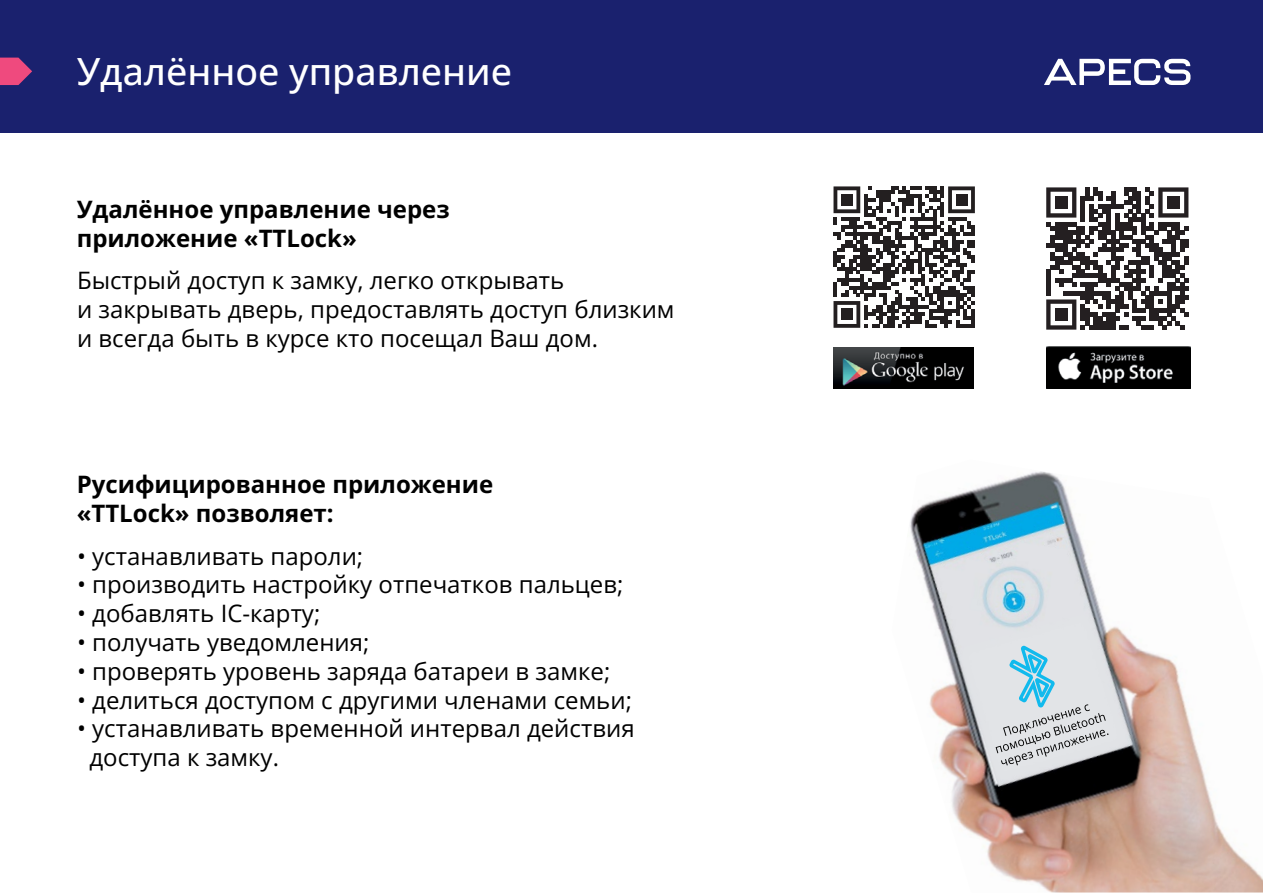
<style>
.page{position:relative;width:1263px;height:893px;background:#fff}
.page>*{position:absolute;margin:0;border:0;box-sizing:border-box;transform-origin:0 0}
.t1{font:500 37.5px "Open Sans";color:#fff}
.t2{font:24px/28.8px "Open Sans";color:#000}
.t3{font:700 24px/28.8px "Open Sans";color:#000}
</style>
<div class="page">
<div style="left:0;top:0;width:1263px;height:132px;background:#1a216e"></div>
<svg style="left:1044px;top:59px;width:146px;height:26px"></svg>
<svg style="left:0;top:58px;width:32px;height:27px"></svg>
<img style="left:910px;top:471px;width:353px;height:421px">
<svg style="left:955px;top:610px;width:178px;height:176px;background:#b9bcbf"></svg>
<svg style="left:833px;top:186px;width:142px;height:142px"></svg>
<div style="left:841px;top:194px;width:12px;height:12px;background:#231f20"></div>
<div style="left:956px;top:194px;width:11px;height:12px;background:#231f20"></div>
<div style="left:841px;top:309px;width:12px;height:11px;background:#231f20"></div>
<img style="left:833px;top:348px;width:140px;height:40px">
<svg style="left:1046px;top:187px;width:142px;height:143px"></svg>
<div style="left:1055px;top:196px;width:13px;height:13px;background:#241f21"></div>
<div style="left:1167px;top:196px;width:13px;height:13px;background:#241f21"></div>
<div style="left:1055px;top:308px;width:13px;height:13px;background:#241f21"></div>
<img style="left:1046px;top:347px;width:144px;height:41px">
<h1 class="t1" style="left:77px;top:46px;width:437px">Удалённое управление</h1>
<p class="t3" style="left:77px;top:194px;width:375px">Удалённое управление через приложение «TTLock»</p>
<p class="t2" style="left:77px;top:265px;width:599px">Быстрый доступ к замку, легко открывать<br>и закрывать дверь, предоставлять доступ близким и всегда быть в курсе кто посещал Ваш дом.</p>
<p class="t3" style="left:77px;top:470px;width:418px">Русифицированное приложение «TTLock» позволяет:</p>
<p class="t2" style="left:77px;top:541px;width:288px">• устанавливать пароли;</p>
<p class="t2" style="left:77px;top:570px;width:548px">• производить настройку отпечатков пальцев;</p>
<p class="t2" style="left:77px;top:598px;width:245px">• добавлять IC-карту;</p>
<p class="t2" style="left:77px;top:627px;width:294px">• получать уведомления;</p>
<p class="t2" style="left:77px;top:656px;width:535px">• проверять уровень заряда батареи в замке;</p>
<p class="t2" style="left:77px;top:685px;width:556px">• делиться доступом с другими членами семьи;</p>
<p class="t2" style="left:89px;top:714px;width:547px;text-indent:-12px">• устанавливать временной интервал действия доступа к замку.</p>
</div>
